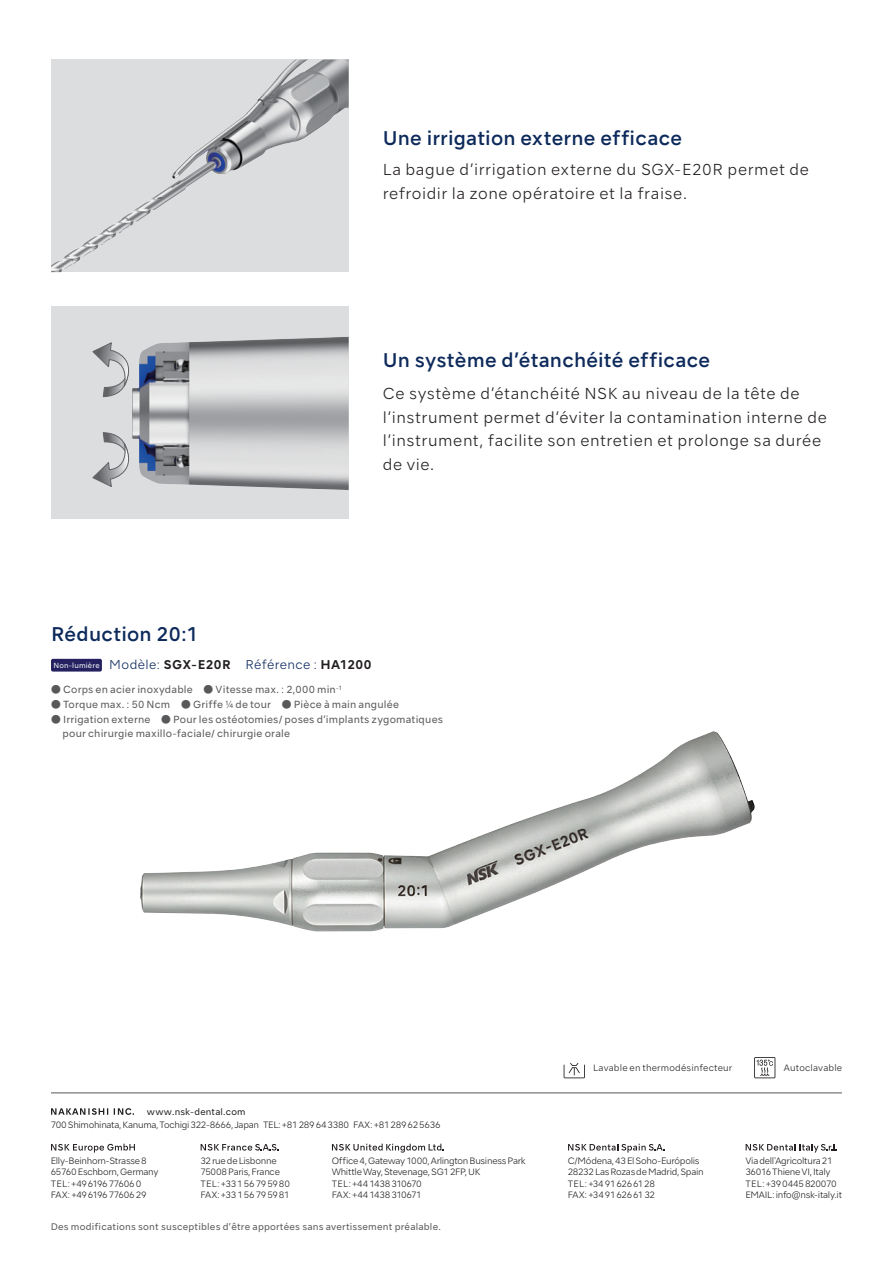
<style>
.page{position:relative;width:893px;height:1263px;background:#fff}
.page>*{position:absolute;margin:0;border:0;box-sizing:border-box;transform-origin:0 0}
.t1{font:500 18.75px "NSKTSRE";letter-spacing:.01em;color:#0d2a5b}
.t2{font:300 15px/23.4px "NSKTSRE";letter-spacing:.04em;color:#231f20}
.t3{font:300 12px "NSKTSRE";letter-spacing:.03em;color:#0d2a5b}
.t4{font:9.75px/14.9px "NSKTSRE";letter-spacing:.015em;color:#57585a}
.t5{font:9px "NSKTSRE";letter-spacing:.02em;color:#57585a}
.t6{font:300 8.7px/11.2px "NSKTSRE";letter-spacing:-.03em;color:#231f20}
.t7{font:300 8.7px "NSKTSRE";letter-spacing:.02em;color:#231f20}
.t8{font:8.7px "NSKTSRE";letter-spacing:.02em;color:#231f20}
.s1{font-weight:400;font-size:7.05px;color:#fff}
.s2{font-weight:700;color:#231f20}
.s3{font-family:"Koz Go Pr 6 N"}
</style>
<div class="page">
<svg style="left:51px;top:306px;width:298px;height:213px;fill:#dcdddf"></svg>
<div style="left:51px;top:60px;width:298px;height:212px;background:#dcdddf"></div>
<svg style="left:564px;top:1063px;width:21px;height:15px"></svg>
<div style="left:51px;top:659px;width:51px;height:12px;background:#252161;border-radius:2px"></div>
<img style="left:300px;top:60px;width:23px;height:13px">
<img style="left:155px;top:337px;width:193px;height:7px">
<svg style="left:92px;top:342px;width:46px;height:55px"></svg>
<svg style="left:92px;top:432px;width:46px;height:55px"></svg>
<svg style="left:754px;top:1057px;width:21px;height:21px"></svg>
<img style="left:140px;top:731px;width:615px;height:201px">
<hr style="left:51px;top:1093px;width:791px;height:1px;background:#57585a">
<svg style="left:332px;top:1144px;width:112px;height:8px"></svg>
<svg style="left:568px;top:1144px;width:97px;height:8px"></svg>
<svg style="left:201px;top:1144px;width:77px;height:6px"></svg>
<svg style="left:51px;top:1144px;width:84px;height:8px"></svg>
<svg style="left:746px;top:1144px;width:91px;height:8px"></svg>
<svg style="left:51px;top:1108px;width:83px;height:7px"></svg>
<h1 class="t1" style="left:383px;top:126px;width:301px">Une irrigation externe efficace</h1>
<h2 class="t2" style="left:383px;top:158px;width:428px">La bague d’irrigation externe du SGX-E20R permet de refroidir la zone opératoire et la fraise.</h2>
<h1 class="t1" style="left:383px;top:348px;width:329px">Un système d’étanchéité efficace</h1>
<h2 class="t2" style="left:383px;top:382px;width:446px">Ce système d’étanchéité NSK au niveau de la tête de l’instrument permet d’éviter la contamination interne de l’instrument, facilite son entretien et prolonge sa durée de vie.</h2>
<h1 class="t1" style="left:51px;top:621px;width:149px">Réduction 20:1</h1>
<h3 class="t3" style="left:54px;top:657px;width:319px"><span class="s1">Non-lumière</span> Modèle: <span class="s2">SGX-E20R</span> Référence : <span class="s2">HA1200</span></h3>
<p class="t4" style="left:51px;top:682px;width:293px"><span class="s3">●</span> Corps en acier inoxydable <span class="s3">●</span> Vitesse max. : 2,000 min<sup>-1</sup></p>
<p class="t4" style="left:51px;top:697px;width:350px"><span class="s3">●</span> Torque max. : 50 Ncm <span class="s3">●</span> Griffe <span class="s3">¼</span> de tour <span class="s3">●</span> Pièce à main angulée</p>
<p class="t4" style="left:63px;top:711px;width:382px;text-indent:-12px"><span class="s3">●</span> Irrigation externe <span class="s3">●</span> Pour les ostéotomies/ poses d’implants zygomatiques pour chirurgie maxillo-faciale/ chirurgie orale</p>
<p class="t8" style="left:147px;top:1106px;width:100px">www.nsk-dental.com</p>
<p class="t6" style="left:51px;top:1119px;width:391px">700 Shimohinata, Kanuma, Tochigi 322-8666, Japan TEL: +81 289 64 3380 FAX: +81 289 62 5636</p>
<p class="t7" style="left:593px;top:1061px;width:141px">Lavable en thermodésinfecteur</p>
<p class="t7" style="left:784px;top:1061px;width:60px">Autoclavable</p>
<p class="t6" style="left:332px;top:1155px;width:196px">Office 4, Gateway 1000, Arlington Business Park<br>Whittle Way, Stevenage, SG1 2FP, UK<br>TEL: +44 1438 310670<br>FAX: +44 1438 310671</p>
<p class="t6" style="left:568px;top:1155px;width:137px">C/Módena, 43 El Soho-Európolis<br>28232 Las Rozas de Madrid, Spain<br>TEL: +34 91 626 61 28<br>FAX: +34 91 626 61 32</p>
<p class="t6" style="left:51px;top:1155px;width:109px">Elly-Beinhorn-Strasse 8<br>65760 Eschborn, Germany<br>TEL: +49 6196 77606 0<br>FAX: +49 6196 77606 29</p>
<p class="t6" style="left:745px;top:1155px;width:98px">Via dell'Agricoltura 21<br>36016 Thiene VI, Italy<br>TEL: +39 0445 820070<br>EMAIL: info@nsk-italy.it</p>
<p class="t6" style="left:200px;top:1155px;width:91px">32 rue de Lisbonne<br>75008 Paris, France<br>TEL: +33 1 56 79 59 80<br>FAX: +33 1 56 79 59 81</p>
<p class="t5" style="left:51px;top:1221px;width:392px">Des modifications sont susceptibles d’être apportées sans avertissement préalable.</p>
</div>
